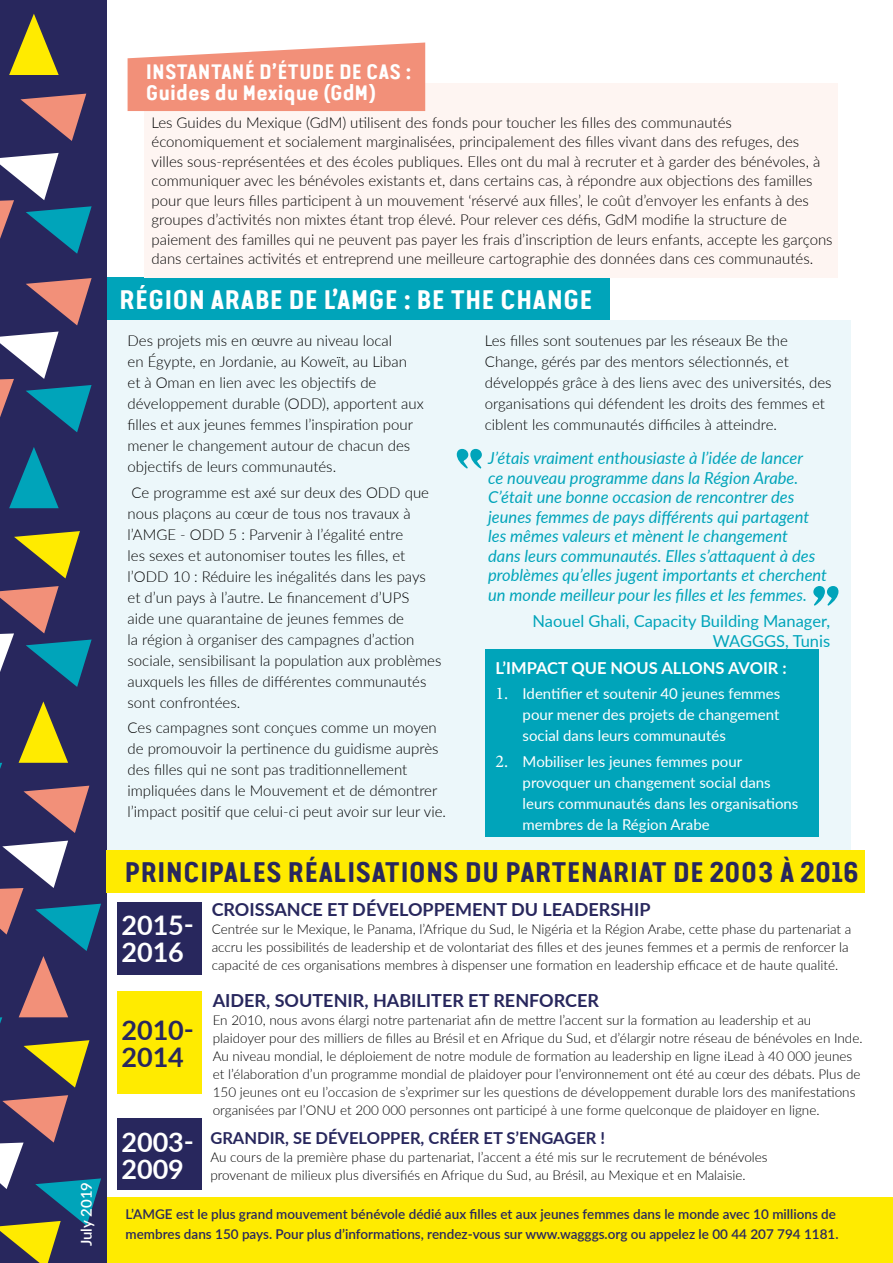
<style>
.page{position:relative;width:893px;height:1263px;background:#fff}
.page>*{position:absolute;margin:0;border:0;box-sizing:border-box;transform-origin:0 0}
.t1{font:700 28.5px "Van Condensed Pro";color:#28275d}
.t2{font:700 27px "Van Condensed Pro";color:#fff}
.t3{font:700 27px/27px "Lato";color:#fff}
.t4{font:700 27px/27px "Lato";color:#28275d}
.t5{font:700 21px/21px "Van Condensed Pro";color:#fff}
.t6{font:700 18px "Lato";color:#28275d}
.t7{font:italic 16.5px/19.5px "Lato";color:#00a4ba}
.t8{font:16.5px/19.5px "Lato";color:#00a4ba;text-align:right}
.t9{font:700 16.5px "Lato";color:#28275d}
.t10{font:700 16.5px "Lato";color:#fff}
.t11{font:300 15px/21px "Lato";color:#000}
.t12{font:15px/21px "Lato";color:#fff;text-align:justify}
.t13{font:600 15px "Lato";color:#fff}
.t14{font:300 13.5px/18px "Lato";color:#000}
.t15{font:600 13.5px/19.5px "Lato";color:#28275d}
.s1{font-family:"Minion Pro";font-size:18px}
</style>
<div class="page">
<div style="left:106px;top:320px;width:744px;height:552px;background:#ecf7fa"></div>
<div style="left:105px;top:1197px;width:788px;height:66px;background:#ffeb00"></div>
<div style="left:106px;top:277px;width:503px;height:43px;background:#00a4ba"></div>
<div style="left:0;top:0;width:106px;height:1263px;background:#28275d"></div>
<svg style="left:26px;top:278px;width:66px;height:47px"></svg>
<svg style="left:0;top:331px;width:92px;height:101px"></svg>
<svg style="left:14px;top:531px;width:66px;height:47px"></svg>
<svg style="left:0;top:586px;width:92px;height:101px"></svg>
<svg style="left:9px;top:447px;width:50px;height:61px"></svg>
<svg style="left:24px;top:786px;width:65px;height:47px"></svg>
<svg style="left:19px;top:701px;width:49px;height:62px"></svg>
<svg style="left:24px;top:1040px;width:65px;height:47px"></svg>
<svg style="left:0;top:841px;width:101px;height:183px"></svg>
<svg style="left:20px;top:94px;width:66px;height:47px"></svg>
<svg style="left:0;top:153px;width:92px;height:101px"></svg>
<svg style="left:9px;top:14px;width:50px;height:61px"></svg>
<svg style="left:0;top:1095px;width:101px;height:168px"></svg>
<div style="left:144px;top:83px;width:694px;height:194px;background:#fef5f2"></div>
<svg style="left:128px;top:43px;width:297px;height:68px;background:#f39c87"></svg>
<div style="left:485px;top:649px;width:333px;height:188px;background:#00a4ba"></div>
<svg style="left:457px;top:449px;width:25px;height:20px"></svg>
<svg style="left:813px;top:586px;width:25px;height:20px"></svg>
<div style="left:106px;top:850px;width:759px;height:43px;background:#ffeb00"></div>
<div style="left:117px;top:901px;width:85px;height:73px;background:#28275d"></div>
<div style="left:117px;top:991px;width:85px;height:103px;background:#ffeb00"></div>
<div style="left:117px;top:1119px;width:85px;height:71px;background:#28275d"></div>
<p class="t13" style="left:76px;top:1246px;width:66px;rotate:-90deg">July 2019</p>
<h3 class="t5" style="left:146px;top:59px;width:267px">INSTANTANÉ D’ÉTUDE DE CAS :<br>Guides du Mexique (GdM)</h3>
<p class="t11" style="left:152px;top:112px;width:683px;line-height:19.5px">Les Guides du Mexique (GdM) utilisent des fonds pour toucher les filles des communautés économiquement et socialement marginalisées, principalement des filles vivant dans des refuges, des villes sous-représentées et des écoles publiques. Elles ont du mal à recruter et à garder des bénévoles, à communiquer avec les bénévoles existants et, dans certains cas, à répondre aux objections des familles pour que leurs filles participent à un mouvement ‘réservé aux filles’, le coût d’envoyer les enfants à des groupes d’activités non mixtes étant trop élevé. Pour relever ces défis, GdM modifie la structure de paiement des familles qui ne peuvent pas payer les frais d’inscription de leurs enfants, accepte les garçons dans certaines activités et entreprend une meilleure cartographie des données dans ces communautés.</p>
<h2 class="t2" style="left:119px;top:280px;width:475px">RÉGION ARABE DE L’AMGE : BE THE CHANGE</h2>
<p class="t11" style="left:485px;top:330px;width:348px">Les filles sont soutenues par les réseaux Be the Change, gérés par des mentors sélectionnés, et développés grâce à des liens avec des universités, des organisations qui défendent les droits des femmes et ciblent les communautés difficiles à atteindre.</p>
<p class="t11" style="left:128px;top:330px;width:298px">Des projets mis en œuvre au niveau local<br>en Égypte, en Jordanie, au Koweït, au Liban<br>et à Oman en lien avec les objectifs de développement durable (ODD), apportent aux filles et aux jeunes femmes l’inspiration pour mener le changement autour de chacun des objectifs de leurs communautés.</p>
<p class="t11" style="left:128px;top:481px;width:315px">Ce programme est axé sur deux des ODD que nous plaçons au cœur de tous nos travaux à l’AMGE - ODD 5 : Parvenir à l’égalité entre<br>les sexes et autonomiser toutes les filles, et l’ODD 10 : Réduire les inégalités dans les pays et d’un pays à l’autre. Le financement d’UPS<br>aide une quarantaine de jeunes femmes de<br>la région à organiser des campagnes d’action sociale, sensibilisant la population aux problèmes auxquels les filles de différentes communautés sont confrontées.</p>
<p class="t11" style="left:128px;top:716px;width:320px">Ces campagnes sont conçues comme un moyen de promouvoir la pertinence du guidisme auprès des filles qui ne sont pas traditionnellement impliquées dans le Mouvement et de démontrer l’impact positif que celui-ci peut avoir sur leur vie.</p>
<p class="t7" style="left:488px;top:448px;width:340px">J’étais vraiment enthousiaste à l’idée de lancer<br>ce nouveau programme dans la Région Arabe.<br>C’était une bonne occasion de rencontrer des jeunes femmes de pays différents qui partagent les mêmes valeurs et mènent le changement<br>dans leurs communautés. Elles s’attaquent à des problèmes qu’elles jugent importants et cherchent un monde meilleur pour les filles et les femmes.</p>
<p class="t8" style="left:533px;top:611px;width:299px">Naouel Ghali, Capacity Building Manager,<br>WAGGGS, Tunis</p>
<p class="t10" style="left:496px;top:656px;width:293px">L’IMPACT QUE NOUS ALLONS AVOIR :</p>
<p class="t12" style="left:523px;top:683px;width:259px;text-indent:-27px"><span class="s1">1.</span> Identifier et soutenir 40 jeunes femmes pour mener des projets de changement social dans leurs communautés</p>
<p class="t12" style="left:523px;top:750px;width:277px;text-align:left;text-indent:-27px"><span class="s1">2.</span> Mobiliser les jeunes femmes pour provoquer un changement social dans leurs communautés dans les organisations membres de la Région Arabe</p>
<h1 class="t1" style="left:124px;top:851px;width:736px">PRINCIPALES RÉALISATIONS DU PARTENARIAT DE 2003 À 2016</h1>
<p class="t6" style="left:212px;top:896px;width:440px">CROISSANCE ET DÉVELOPPEMENT DU LEADERSHIP</p>
<p class="t14" style="left:212px;top:920px;width:641px">Centrée sur le Mexique, le Panama, l’Afrique du Sud, le Nigéria et la Région Arabe, cette phase du partenariat a accru les possibilités de leadership et de volontariat des filles et des jeunes femmes et a permis de renforcer la capacité de ces organisations membres à dispenser une formation en leadership efficace et de haute qualité.</p>
<p class="t6" style="left:213px;top:987px;width:388px">AIDER, SOUTENIR, HABILITER ET RENFORCER</p>
<p class="t14" style="left:213px;top:1010px;width:651px">En 2010, nous avons élargi notre partenariat afin de mettre l’accent sur la formation au leadership et au plaidoyer pour des milliers de filles au Brésil et en Afrique du Sud, et d’élargir notre réseau de bénévoles en Inde.<br>Au niveau mondial, le déploiement de notre module de formation au leadership en ligne iLead à 40 000 jeunes et l’élaboration d’un programme mondial de plaidoyer pour l’environnement ont été au cœur des débats. Plus de 150 jeunes ont eu l’occasion de s’exprimer sur les questions de développement durable lors des manifestations organisées par l’ONU et 200 000 personnes ont participé à une forme quelconque de plaidoyer en ligne.</p>
<p class="t9" style="left:210px;top:1125px;width:396px">GRANDIR, SE DÉVELOPPER, CRÉER ET S’ENGAGER !</p>
<p class="t14" style="left:210px;top:1147px;width:559px">Au cours de la première phase du partenariat, l’accent a été mis sur le recrutement de bénévoles provenant de milieux plus diversifiés en Afrique du Sud, au Brésil, au Mexique et en Malaisie.</p>
<h2 class="t3" style="left:121px;top:911px;width:74px">2015-<br>2016</h2>
<h2 class="t4" style="left:121px;top:1015px;width:74px">2010-<br>2014</h2>
<h2 class="t3" style="left:121px;top:1127px;width:74px">2003-<br>2009</h2>
<p class="t15" style="left:126px;top:1204px;width:715px">L’AMGE est le plus grand mouvement bénévole dédié aux filles et aux jeunes femmes dans le monde avec 10 millions de membres dans 150 pays. Pour plus d’informations, rendez-vous sur www.wagggs.org ou appelez le 00 44 207 794 1181.</p>
</div>
